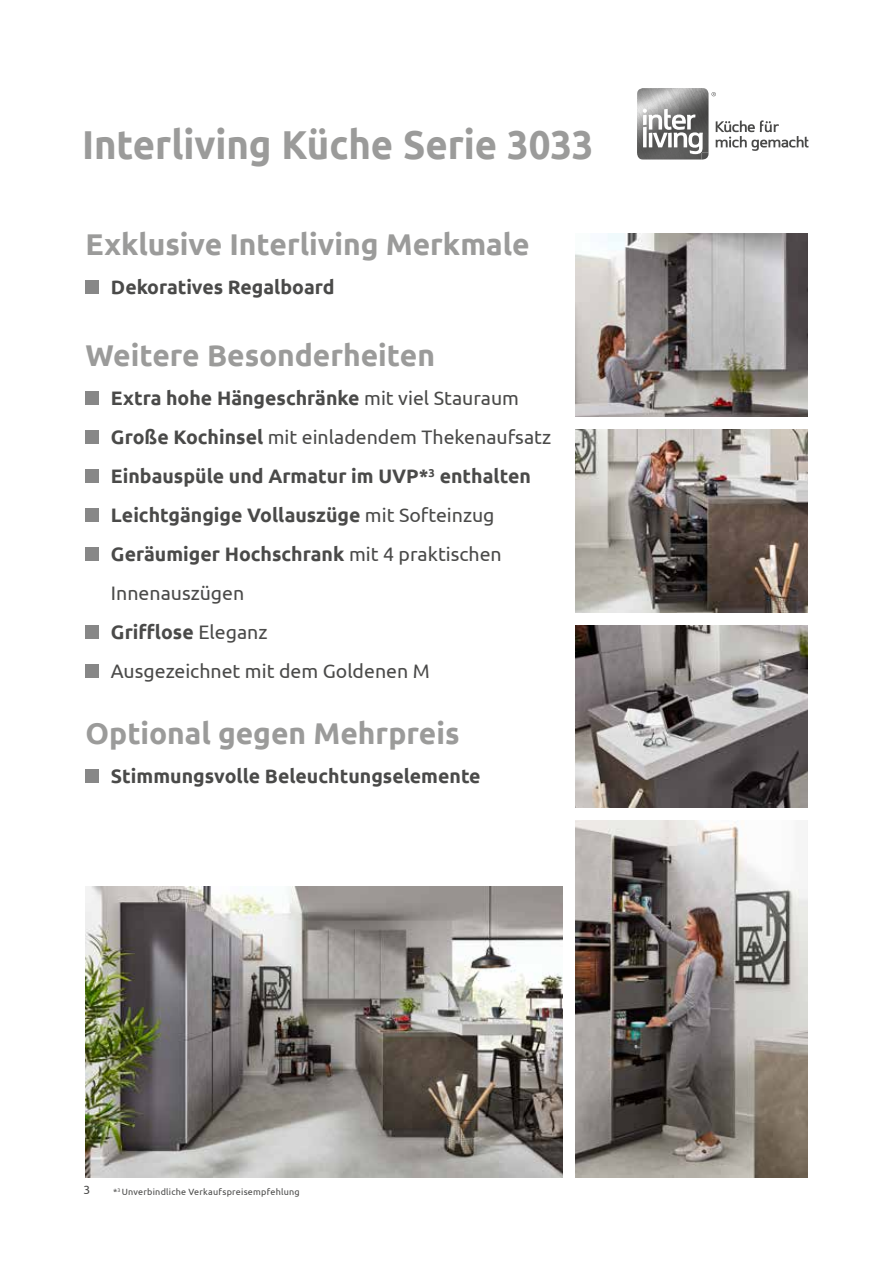
<style>
.page{position:relative;width:893px;height:1263px;background:#fff}
.page>*{position:absolute;margin:0;border:0;box-sizing:border-box;transform-origin:0 0}
.t1{font:700 40.35px "Ubuntu";letter-spacing:-.005em;color:#9b9b9a;scale:.95 1}
.t2{font:700 30px "Ubuntu";color:#9b9b9a}
.t3{font:700 19.5px/39px "Ubuntu";color:#4a4a49}
.t4{font:12px "Ubuntu";color:#4a4a49}
.t5{font:9px "Ubuntu";letter-spacing:.025em;color:#4a4a49}
.s1{font-weight:400}
</style>
<div class="page">
<img style="left:575px;top:625px;width:233px;height:183px">
<img style="left:85px;top:887px;width:478px;height:291px">
<img style="left:637px;top:88px;width:64px;height:72px">
<img style="left:701px;top:88px;width:7px;height:21px">
<svg style="left:643px;top:109px;width:65px;height:51px"></svg>
<svg style="left:715px;top:120px;width:94px;height:31px"></svg>
<svg style="left:712px;top:92px;width:4px;height:4px"></svg>
<img style="left:575px;top:429px;width:233px;height:183px">
<div style="left:85px;top:280px;width:14px;height:14px;background:#878787"></div>
<div style="left:85px;top:391px;width:14px;height:14px;background:#878787"></div>
<div style="left:85px;top:430px;width:14px;height:14px;background:#878787"></div>
<div style="left:85px;top:469px;width:14px;height:14px;background:#878787"></div>
<div style="left:85px;top:508px;width:14px;height:14px;background:#878787"></div>
<div style="left:85px;top:547px;width:14px;height:14px;background:#878787"></div>
<div style="left:85px;top:625px;width:14px;height:14px;background:#878787"></div>
<div style="left:85px;top:664px;width:14px;height:14px;background:#878787"></div>
<div style="left:85px;top:769px;width:14px;height:14px;background:#878787"></div>
<img style="left:575px;top:821px;width:232px;height:357px">
<img style="left:575px;top:234px;width:233px;height:183px">
<h1 class="t1" style="left:82px;top:121px;width:540px">Interliving Küche Serie 3033</h1>
<h2 class="t2" style="left:85px;top:226px;width:446px">Exklusive Interliving Merkmale</h2>
<p class="t3" style="left:111px;top:267px;width:225px">Dekoratives Regalboard</p>
<h2 class="t2" style="left:85px;top:337px;width:351px">Weitere Besonderheiten</h2>
<p class="t3" style="left:111px;top:378px;width:442px">Extra hohe Hängeschränke <span class="s1">mit viel Stauraum </span>Große Kochinsel <span class="s1">mit einladendem Thekenaufsatz </span>Einbauspüle und Armatur im UVP*<sup>3</sup> enthalten Leichtgängige Vollauszüge <span class="s1">mit Softeinzug </span>Geräumiger Hochschrank <span class="s1">mit 4 praktischen Innenauszügen<br></span>Grifflose <span class="s1">Eleganz<br>Ausgezeichnet mit dem Goldenen M</span></p>
<h2 class="t2" style="left:85px;top:715px;width:376px">Optional gegen Mehrpreis</h2>
<p class="t3" style="left:111px;top:756px;width:371px">Stimmungsvolle Beleuchtungselemente</p>
<p class="t4" style="left:83px;top:1183px;width:8px">3</p>
<p class="t5" style="left:113px;top:1186px;width:188px">*<sup>3</sup> Unverbindliche Verkaufspreisempfehlung</p>
</div>
